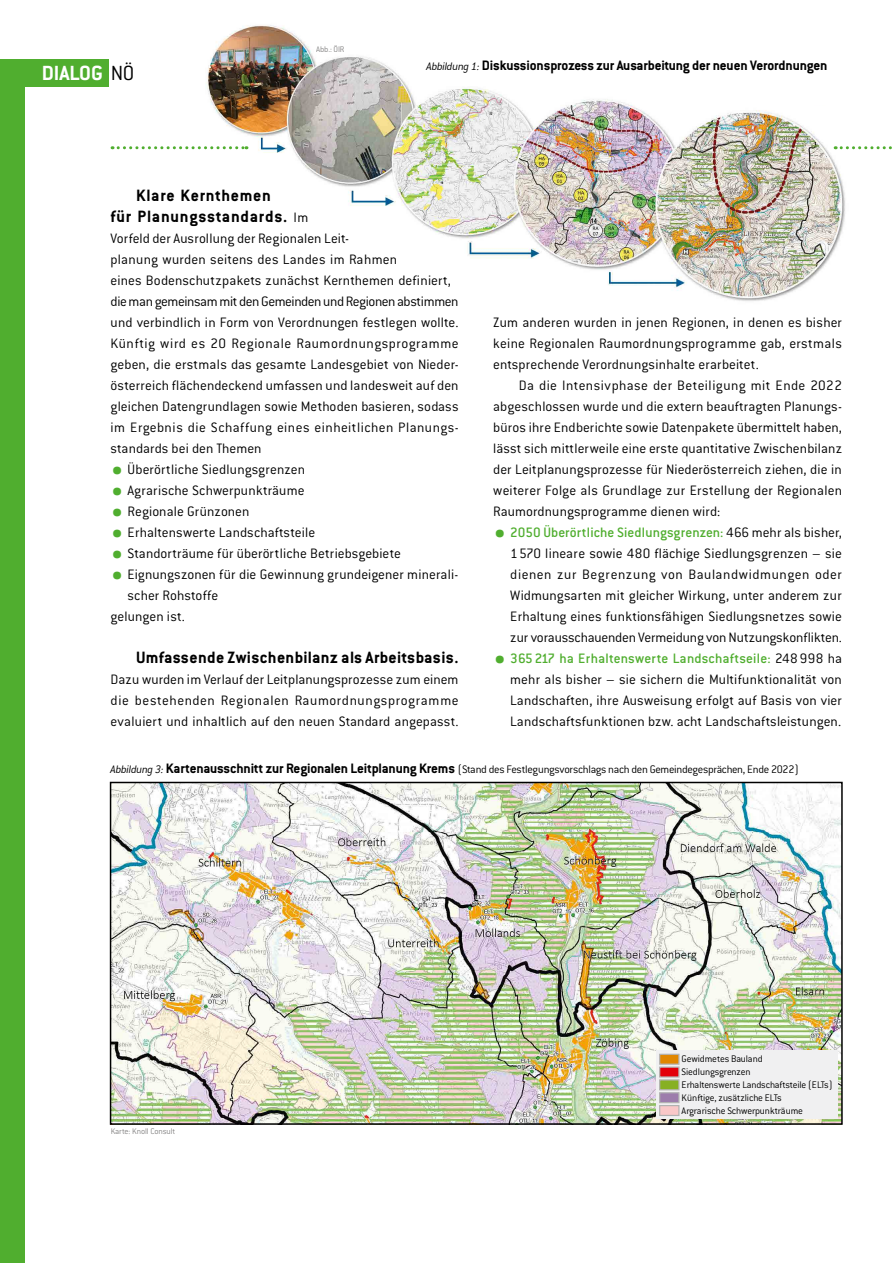
<style>
.page{position:relative;width:893px;height:1263px;background:#fff}
.page>*{position:absolute;margin:0;border:0;box-sizing:border-box;transform-origin:0 0}
.t1{font:700 22.5px "Conduit ITC Pro";color:#fff}
.t2{font:700 18px "Conduit ITC Pro";letter-spacing:.02em;color:#000}
.t3{font:700 18px/21px "Conduit ITC Pro";letter-spacing:.04em;color:#000}
.t4{font:300 15px/21px "Conduit ITC Pro";letter-spacing:.005em;color:#000;text-align:justify}
.t5{font:700 15px "Conduit ITC Pro";letter-spacing:-.01em;color:#000}
.t6{font:300 12px "Conduit ITC Pro";letter-spacing:-.025em;color:#000}
.t7{font:300 10.5px/12.9px "Conduit ITC";letter-spacing:-.015em;color:#000}
.t8{font:300 9px "Conduit ITC Pro";letter-spacing:-.015em;color:#6f6e6e}
.s1{font-weight:300;color:#000}
.s2{font-weight:300;font-style:italic;font-size:12px}
.s3{font-weight:300;font-size:15px}
.s4{font-size:27px;color:#50ae2f}
.s5{font-weight:500;color:#50ae2f}
.s6{font-style:italic}
.s7{font-weight:700;font-size:15px}
</style>
<div class="page">
<div style="left:0;top:60px;width:108px;height:27px;background:#50ae2f"></div>
<div style="left:0;top:64px;width:24px;height:1199px;background:#50ae2f"></div>
<img style="left:113px;top:785px;width:727px;height:337px">
<div style="left:110px;top:782px;width:733px;height:343px;border:2px solid #000"></div>
<img style="left:205px;top:25px;width:655px;height:276px">
<div style="left:409px;top:51px;width:442px;height:27px;background:#fff"></div>
<div style="left:689px;top:77px;width:162px;height:27px;background:#fff"></div>
<svg style="left:835px;top:146px;width:57px;height:3px"></svg>
<svg style="left:112px;top:146px;width:135px;height:3px"></svg>
<div style="left:656px;top:1050px;width:182px;height:69px;background:#f0f0f1"></div>
<div style="left:659px;top:1054px;width:20px;height:11px;background:#e18700;border:1px solid #b2b2b2"></div>
<div style="left:659px;top:1066px;width:20px;height:11px;background:#e3000b;border:1px solid #b2b2b2"></div>
<div style="left:659px;top:1079px;width:20px;height:11px;background:#87b023;border:1px solid #b2b2b2"></div>
<div style="left:659px;top:1092px;width:20px;height:11px;background:#9d7dac;border:1px solid #b2b2b2"></div>
<div style="left:659px;top:1105px;width:20px;height:11px;background:#f9c8c8;border:1px solid #b2b2b2"></div>
<h1 class="t1" style="left:42px;top:60px;width:94px">DIALOG <span class="s1">NÖ</span></h1>
<p class="t8" style="left:316px;top:44px;width:30px">Abb.: ÖIR</p>
<p class="t5" style="left:426px;top:56px;width:403px"><span class="s2">Abbildung 1:</span> Diskussionsprozess zur Ausarbeitung der neuen Verordnungen</p>
<p class="t3" style="left:111px;top:185px;width:199px;text-indent:26px">Klare Kernthemen<br>für Planungsstandards. <span class="s3">Im</span></p>
<p class="t4" style="left:111px;top:228px;width:350px;text-align:left">Vorfeld der Ausrollung der Regionalen Leit-<br>planung wurden seitens des Landes im Rahmen<br>eines Bodenschutzpakets zunächst Kernthemen definiert, die man gemeinsam mit den Gemeinden und Regionen abstimmen und verbindlich in Form von Verordnungen festlegen wollte.<br>Künftig wird es 20 Regionale Raumordnungsprogramme geben, die erstmals das gesamte Landesgebiet von Nieder&shy;österreich flächendeckend umfassen und landesweit auf den gleichen Datengrundlagen sowie Methoden basieren, sodass im Ergebnis die Schaffung eines einheitlichen Planungs&shy;standards bei den Themen</p>
<p class="t4" style="left:111px;top:459px;width:196px"><span class="s4">•</span> Überörtliche Siedlungsgrenzen</p>
<p class="t4" style="left:111px;top:480px;width:195px"><span class="s4">•</span> Agrarische Schwerpunkträume</p>
<p class="t4" style="left:111px;top:501px;width:140px"><span class="s4">•</span> Regionale Grünzonen</p>
<p class="t4" style="left:111px;top:522px;width:206px"><span class="s4">•</span> Erhaltenswerte Landschaftsteile</p>
<p class="t4" style="left:111px;top:543px;width:292px"><span class="s4">•</span> Standorträume für überörtliche Betriebsgebiete</p>
<p class="t4" style="left:111px;top:564px;width:349px"><span class="s4">•</span> Eignungszonen für die Gewinnung grundeigener minerali-</p>
<p class="t4" style="left:128px;top:585px;width:92px">scher Rohstoffe</p>
<p class="t4" style="left:111px;top:606px;width:76px">gelungen ist.</p>
<p class="t2" style="left:136px;top:647px;width:324px">Umfassende Zwischenbilanz als Arbeitsbasis.</p>
<p class="t4" style="left:111px;top:669px;width:350px">Dazu wurden im Verlauf der Leitplanungsprozesse zum einem die bestehenden Regionalen Raumordnungsprogramme evaluiert und inhaltlich auf den neuen Standard angepasst.</p>
<p class="t4" style="left:493px;top:312px;width:350px">Zum anderen wurden in jenen Regionen, in denen es bisher keine Regionalen Raumordnungsprogramme gab, erstmals entsprechende Verordnungsinhalte erarbeitet.</p>
<p class="t4" style="left:493px;top:375px;width:350px;text-indent:26px">Da die Intensivphase der Beteiligung mit Ende 2022 abgeschlossen wurde und die extern beauftragten Planungs&shy;büros ihre Endberichte sowie Datenpakete übermittelt haben, lässt sich mittlerweile eine erste quantitative Zwischenbilanz der Leitplanungsprozesse für Niederösterreich ziehen, die in weiterer Folge als Grundlage zur Erstellung der Regionalen Raumordnungsprogramme dienen wird:</p>
<p class="t4" style="left:510px;top:522px;width:333px;text-indent:-17px"><span class="s4">•</span> <span class="s5">2050 Überörtliche Siedlungsgrenzen:</span> 466 mehr als bisher, 1570 lineare sowie 480 flächige Siedlungsgrenzen – sie dienen zur Begrenzung von Baulandwidmungen oder Widmungsarten mit gleicher Wirkung, unter anderem zur Erhaltung eines funktionsfähigen Siedlungsnetzes sowie zur vorausschauenden Vermeidung von Nutzungskonflikten.</p>
<p class="t4" style="left:510px;top:648px;width:333px;text-indent:-17px"><span class="s4">•</span> <span class="s5">365 217 ha Erhaltenswerte Landschaftseile:</span> 248 998 ha mehr als bisher – sie sichern die Multifunktionalität von Landschaften, ihre Ausweisung erfolgt auf Basis von vier Landschaftsfunktionen bzw. acht Landschaftsleistungen.</p>
<p class="t6" style="left:111px;top:763px;width:690px"><span class="s6">Abbildung 3:</span> <span class="s7">Kartenausschnitt zur Regionalen Leitplanung Krems</span> (Stand des Festlegungsvorschlags nach den Gemeindegesprächen, Ende 2022)</p>
<p class="t8" style="left:111px;top:1126px;width:66px">Karte: Knoll Consult</p>
<p class="t7" style="left:682px;top:1052px;width:152px">Gewidmetes Bauland<br>Siedlungsgrenzen<br>Erhaltenswerte Landschaftsteile (ELTs)<br>Künftige, zusätzliche ELTs<br>Argrarische Schwerpunkträume</p>
</div>
